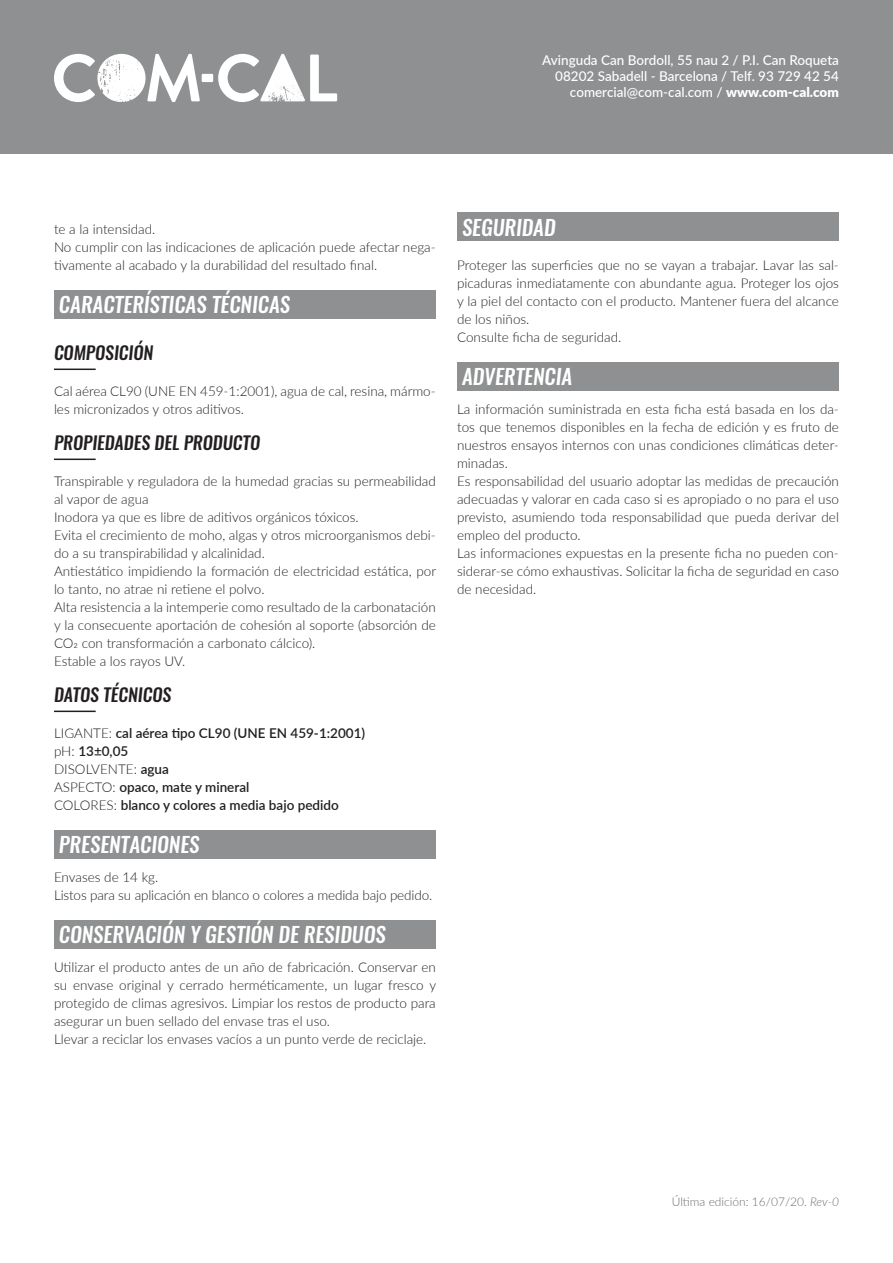
<style>
.page{position:relative;width:893px;height:1263px;background:#fff}
.page>*{position:absolute;margin:0;border:0;box-sizing:border-box;transform-origin:0 0}
.t1{font:italic 500 21px "Oswald";color:#fff}
.t2{font:italic 500 18px "Oswald";color:#231f20}
.t3{font:300 13.5px/18px "Lato";color:#231f20}
.t4{font:600 13.5px/18px "Lato";color:#231f20}
.t5{font:500 13.5px/16.2px "Lato";color:#fff;text-align:right}
.t6{font:300 12px "Lato";color:#6c6d70}
.s1{font-weight:900}
.s2{font-weight:300}
.s3{font-style:italic}
</style>
<div class="page">
<div style="left:54px;top:290px;width:382px;height:29px;background:#8e9091"></div>
<hr style="left:54px;top:369px;width:42px;height:1px;background:#231f20">
<hr style="left:54px;top:459px;width:42px;height:1px;background:#231f20">
<hr style="left:54px;top:711px;width:42px;height:1px;background:#231f20">
<div style="left:54px;top:830px;width:382px;height:29px;background:#8e9091"></div>
<div style="left:54px;top:920px;width:382px;height:29px;background:#8e9091"></div>
<div style="left:457px;top:213px;width:382px;height:28px;background:#8e9091"></div>
<div style="left:457px;top:362px;width:382px;height:29px;background:#8e9091"></div>
<div style="left:0;top:0;width:893px;height:154px;background:#8e9091"></div>
<div style="left:202px;top:74px;width:11px;height:8px;background:#fff"></div>
<svg style="left:218px;top:54px;width:119px;height:48px"></svg>
<svg style="left:54px;top:54px;width:146px;height:48px"></svg>
<p class="t5" style="left:542px;top:51px;width:298px">Avinguda Can Bordoll, 55 nau 2 / P.I. Can Roqueta<br>08202 Sabadell - Barcelona / Telf. 93 729 42 54 comercial@com-cal.com / <span class="s1">www.com-cal.com</span></p>
<p class="t3" style="left:54px;top:220px;width:383px">te a la intensidad.<br>No cumplir con las indicaciones de aplicación puede afectar nega&shy;tivamente al acabado y la durabilidad del resultado final.</p>
<h1 class="t1" style="left:59px;top:290px;width:233px">CARACTERÍSTICAS TÉCNICAS</h1>
<h2 class="t2" style="left:54px;top:340px;width:101px">COMPOSICIÓN</h2>
<p class="t3" style="left:54px;top:382px;width:383px">Cal aérea CL90 (UNE EN 459-1:2001), agua de cal, resina, mármo&shy;les micronizados y otros aditivos.</p>
<h2 class="t2" style="left:54px;top:430px;width:208px">PROPIEDADES DEL PRODUCTO</h2>
<p class="t3" style="left:54px;top:472px;width:384px">Transpirable y reguladora de la humedad gracias su permeabilidad al vapor de agua<br>Inodora ya que es libre de aditivos orgánicos tóxicos.<br>Evita el crecimiento de moho, algas y otros microorganismos debi&shy;do a su transpirabilidad y alcalinidad.<br>Antiestático impidiendo la formación de electricidad estática, por lo tanto, no atrae ni retiene el polvo.<br>Alta resistencia a la intemperie como resultado de la carbonatación y la consecuente aportación de cohesión al soporte (absorción de CO2 con transformación a carbonato cálcico).<br>Estable a los rayos UV.</p>
<h2 class="t2" style="left:54px;top:682px;width:119px">DATOS TÉCNICOS</h2>
<p class="t4" style="left:54px;top:724px;width:313px"><span class="s2">LIGANTE:</span> cal aérea tipo CL90 (UNE EN 459-1:2001) <span class="s2">pH:</span> 13±0,05<br><span class="s2">DISOLVENTE:</span> agua<br><span class="s2">ASPECTO:</span> opaco, mate y mineral<br><span class="s2">COLORES:</span> blanco y colores a media bajo pedido</p>
<h1 class="t1" style="left:59px;top:830px;width:142px">PRESENTACIONES</h1>
<p class="t3" style="left:54px;top:868px;width:380px">Envases de 14 kg.<br>Listos para su aplicación en blanco o colores a medida bajo pedido.</p>
<h1 class="t1" style="left:59px;top:920px;width:328px">CONSERVACIÓN Y GESTIÓN DE RESIDUOS</h1>
<p class="t3" style="left:54px;top:958px;width:384px">Utilizar el producto antes de un año de fabricación. Conservar en su envase original y cerrado herméticamente, un lugar fresco y protegido de climas agresivos. Limpiar los restos de producto para asegurar un buen sellado del envase tras el uso.<br>Llevar a reciclar los envases vacíos a un punto verde de reciclaje.</p>
<h1 class="t1" style="left:462px;top:212px;width:95px">SEGURIDAD</h1>
<p class="t3" style="left:457px;top:256px;width:383px">Proteger las superficies que no se vayan a trabajar. Lavar las sal&shy;picaduras inmediatamente con abundante agua. Proteger los ojos y la piel del contacto con el producto. Mantener fuera del alcance de los niños.<br>Consulte ficha de seguridad.</p>
<h1 class="t1" style="left:462px;top:362px;width:112px">ADVERTENCIA</h1>
<p class="t3" style="left:457px;top:400px;width:383px">La información suministrada en esta ficha está basada en los da&shy;tos que tenemos disponibles en la fecha de edición y es fruto de nuestros ensayos internos con unas condiciones climáticas deter&shy;minadas.<br>Es responsabilidad del usuario adoptar las medidas de precaución adecuadas y valorar en cada caso si es apropiado o no para el uso previsto, asumiendo toda responsabilidad que pueda derivar del empleo del producto.<br>Las informaciones expuestas en la presente ficha no pueden con&shy;siderar-se cómo exhaustivas. Solicitar la ficha de seguridad en caso de necesidad.</p>
<p class="t6" style="left:672px;top:1193px;width:169px">Última edición: 16/07/20. <span class="s3">Rev-0</span></p>
</div>
